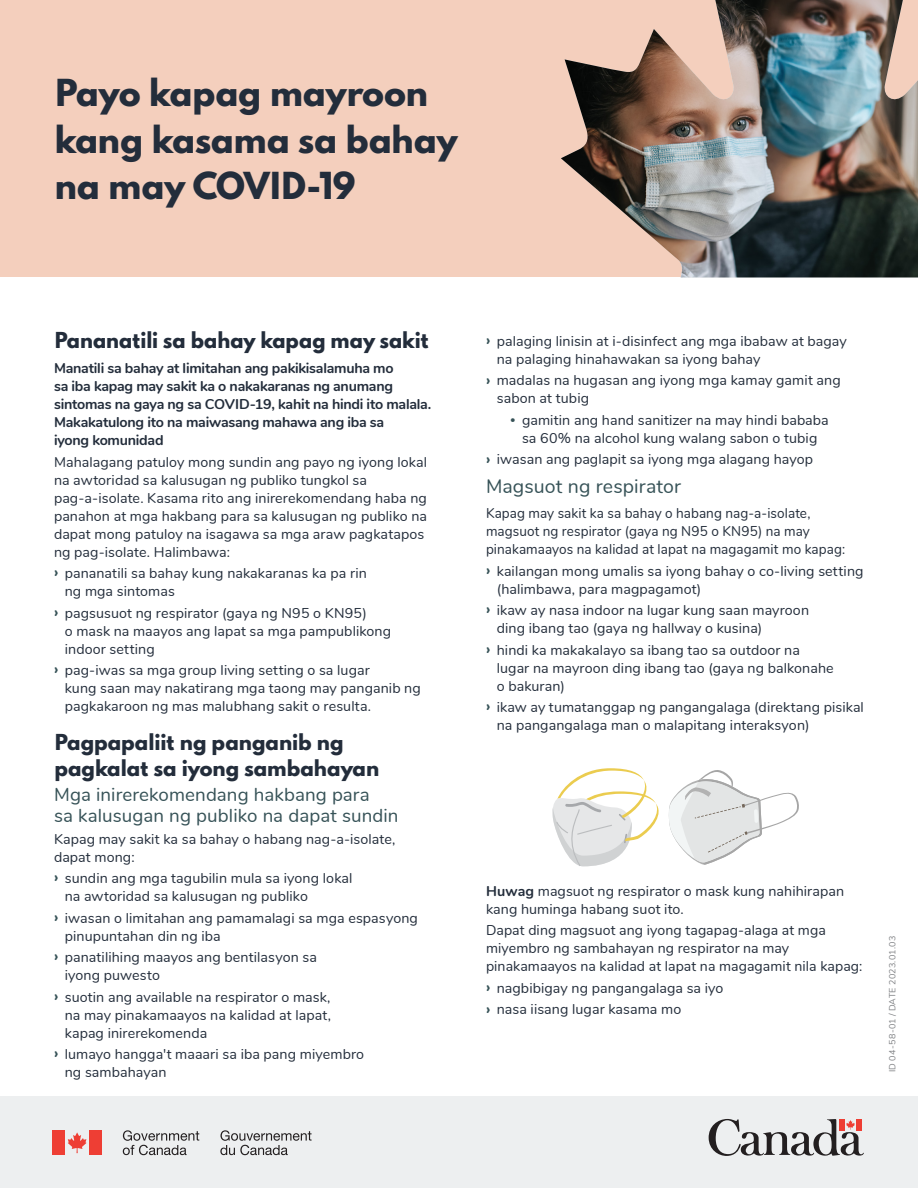
<style>
.page{position:relative;width:918px;height:1188px;background:#fff}
.page>*{position:absolute;margin:0;border:0;box-sizing:border-box;transform-origin:0 0}
.t1{font:800 33px/46.5px "Spartan";letter-spacing:-.035em;color:#232d3b}
.t2{font:800 19.5px/25.5px "Spartan";letter-spacing:-.035em;color:#232d3b}
.t3{font:19.5px "Nunito";letter-spacing:.005em;color:#365257}
.t4{font:18.75px/21px "Nunito";letter-spacing:.005em;color:#365257}
.BODY{font:14.25px/18px "Nunito";letter-spacing:.005em;color:#232d3b}
.BODY_Intro{font:700 14.25px/18px "Nunito";letter-spacing:-.015em;color:#232d3b}
.BODY-2{font:14.25px/18px "Nunito";letter-spacing:.005em;color:#232d3b;scale:.95 1}
.BODY-3{font:9px "Nunito";letter-spacing:.02em;color:#808285}
.s1{font-weight:800;font-size:15px;color:#365257}
.s2{font-weight:900;font-size:10.5px;color:#365257}
.s3{font-weight:700}
</style>
<div class="page">
<div style="left:0;top:1096px;width:918px;height:92px;background:#edeff0"></div>
<div style="left:0;top:0;width:918px;height:277px;background:#f4cfbd"></div>
<svg style="left:68px;top:1132px;width:19px;height:21px"></svg>
<div style="left:53px;top:1131px;width:12px;height:24px;background:#ee3e34"></div>
<div style="left:89px;top:1131px;width:13px;height:24px;background:#ee3e34"></div>
<svg style="left:123px;top:1130px;width:76px;height:25px"></svg>
<svg style="left:220px;top:1130px;width:92px;height:25px"></svg>
<svg style="left:708px;top:1119px;width:156px;height:37px"></svg>
<img style="left:561px;top:0;width:357px;height:277px">
<svg style="left:552px;top:768px;width:247px;height:98px"></svg>
<h1 class="t1" style="left:54px;top:69px;width:405px">Payo kapag mayroon kang kasama sa bahay na may COVID-19</h1>
<h2 class="t2" style="left:54px;top:327px;width:377px">Pananatili sa bahay kapag may sakit</h2>
<p class="BODY_Intro" style="left:54px;top:358px;width:379px">Manatili sa bahay at limitahan ang pakikisalamuha mo<br>sa iba kapag may sakit ka o nakakaranas ng anumang sintomas na gaya ng sa COVID-19, kahit na hindi ito malala.<br>Makakatulong ito na maiwasang mahawa ang iba sa<br>iyong komunidad</p>
<p class="BODY" style="left:54px;top:452px;width:375px">Mahalagang patuloy mong sundin ang payo ng iyong lokal na awtoridad sa kalusugan ng publiko tungkol sa pag-a-isolate. Kasama rito ang inirerekomendang haba ng panahon at mga hakbang para sa kalusugan ng publiko na dapat mong patuloy na isagawa sa mga araw pagkatapos ng pag-isolate. Halimbawa:</p>
<p class="BODY" style="left:65px;top:563px;width:304px;text-indent:-11px"><span class="s1">›</span> pananatili sa bahay kung nakakaranas ka pa rin ng mga sintomas</p>
<p class="BODY" style="left:65px;top:603px;width:328px;text-indent:-11px"><span class="s1">›</span> pagsusuot ng respirator (gaya ng N95 o KN95)<br>o mask na maayos ang lapat sa mga pampublikong indoor setting</p>
<p class="BODY" style="left:65px;top:660px;width:358px;text-indent:-11px"><span class="s1">›</span> pag-iwas sa mga group living setting o sa lugar<br>kung saan may nakatirang mga taong may panganib ng pagkakaroon ng mas malubhang sakit o resulta.</p>
<h2 class="t2" style="left:54px;top:729px;width:327px">Pagpapaliit ng panganib ng pagkalat sa iyong sambahayan</h2>
<h3 class="t4" style="left:54px;top:783px;width:346px">Mga inirerekomendang hakbang para<br>sa kalusugan ng publiko na dapat sundin</h3>
<p class="BODY" style="left:54px;top:829px;width:343px">Kapag may sakit ka sa bahay o habang nag-a-isolate, dapat mong:</p>
<p class="BODY" style="left:65px;top:868px;width:289px;text-indent:-11px"><span class="s1">›</span> sundin ang mga tagubilin mula sa iyong lokal na awtoridad sa kalusugan ng publiko</p>
<p class="BODY" style="left:65px;top:908px;width:355px;text-indent:-11px"><span class="s1">›</span> iwasan o limitahan ang pamamalagi sa mga espasyong pinupuntahan din ng iba</p>
<p class="BODY" style="left:65px;top:947px;width:254px;text-indent:-11px"><span class="s1">›</span> panatilihing maayos ang bentilasyon sa iyong puwesto</p>
<p class="BODY" style="left:65px;top:987px;width:268px;text-align:justify;text-indent:-11px"><span class="s1">›</span> suotin ang available na respirator o mask, na may pinakamaayos na kalidad at lapat, kapag inirerekomenda</p>
<p class="BODY" style="left:65px;top:1044px;width:301px;text-indent:-11px"><span class="s1">›</span> lumayo hangga't maaari sa iba pang miyembro ng sambahayan</p>
<p class="BODY" style="left:497px;top:331px;width:351px;text-indent:-11px"><span class="s1">›</span> palaging linisin at i-disinfect ang mga ibabaw at bagay na palaging hinahawakan sa iyong bahay</p>
<p class="BODY" style="left:497px;top:371px;width:345px;text-indent:-11px"><span class="s1">›</span> madalas na hugasan ang iyong mga kamay gamit ang sabon at tubig</p>
<p class="BODY" style="left:510px;top:410px;width:320px;text-align:center"><span class="s2">•</span> gamitin ang hand sanitizer na may hindi bababa sa 60% na alcohol kung walang sabon o tubig</p>
<p class="BODY" style="left:486px;top:450px;width:329px"><span class="s1">›</span> iwasan ang paglapit sa iyong mga alagang hayop</p>
<h3 class="t3" style="left:486px;top:472px;width:197px">Magsuot ng respirator</h3>
<p class="BODY-2" style="left:486px;top:503px;width:380px">Kapag may sakit ka sa bahay o habang nag-a-isolate, magsuot ng respirator (gaya ng N95 o KN95) na may pinakamaayos na kalidad at lapat na magagamit mo kapag:</p>
<p class="BODY" style="left:497px;top:561px;width:368px;text-indent:-11px"><span class="s1">›</span> kailangan mong umalis sa iyong bahay o co-living setting (halimbawa, para magpagamot)</p>
<p class="BODY" style="left:497px;top:600px;width:314px;text-indent:-11px"><span class="s1">›</span> ikaw ay nasa indoor na lugar kung saan mayroon ding ibang tao (gaya ng hallway o kusina)</p>
<p class="BODY" style="left:497px;top:640px;width:338px;text-indent:-11px"><span class="s1">›</span> hindi ka makakalayo sa ibang tao sa outdoor na lugar na mayroon ding ibang tao (gaya ng balkonahe o bakuran)</p>
<p class="BODY" style="left:497px;top:697px;width:369px;text-indent:-11px"><span class="s1">›</span> ikaw ay tumatanggap ng pangangalaga (direktang pisikal na pangangalaga man o malapitang interaksyon)</p>
<p class="BODY" style="left:486px;top:881px;width:360px"><span class="s3">Huwag</span> magsuot ng respirator o mask kung nahihirapan kang huminga habang suot ito.</p>
<p class="BODY" style="left:486px;top:920px;width:378px">Dapat ding magsuot ang iyong tagapag-alaga at mga miyembro ng sambahayan ng respirator na may pinakamaayos na kalidad at lapat na magagamit nila kapag:</p>
<p class="BODY" style="left:486px;top:978px;width:239px"><span class="s1">›</span> nagbibigay ng pangangalaga sa iyo</p>
<p class="BODY" style="left:486px;top:1000px;width:197px"><span class="s1">›</span> nasa iisang lugar kasama mo</p>
<p class="BODY-3" style="left:886px;top:1072px;width:138px;rotate:-90deg">ID 04-58-01 / DATE 2023.01.03</p>
</div>
